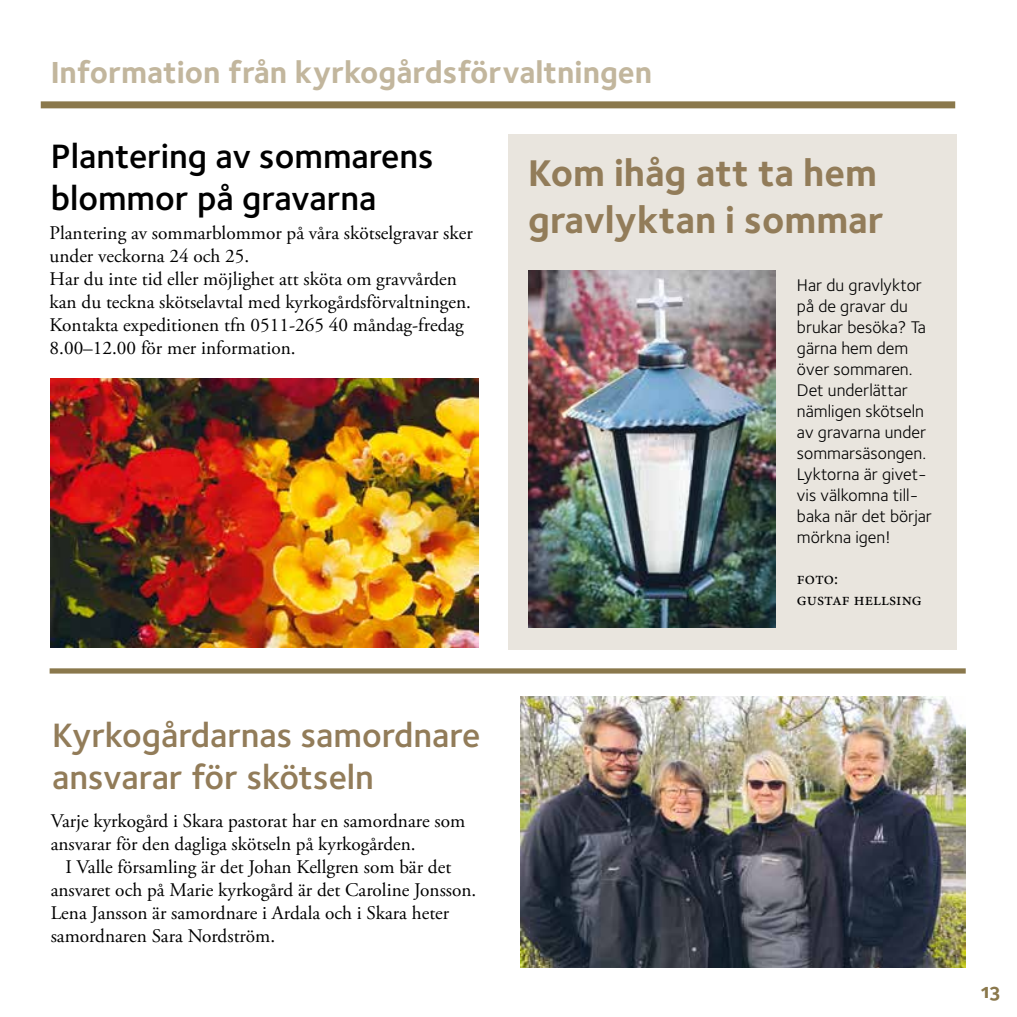
<style>
.page{position:relative;width:1017px;height:1017px;background:#fff}
.page>*{position:absolute;margin:0;border:0;box-sizing:border-box;transform-origin:0 0}
.t1{font:700 38.5px/46.2px "Foundry Sterling";color:#927c59}
.t2{font:600 35px/42px "Foundry Sterling";color:#927c59}
.t3{font:600 35px/42px "Foundry Sterling";color:#000}
.t4{font:700 31.5px "Foundry Sterling";color:#c2b69d}
.t5{font:21px "Foundry Sterling Bold Expert";color:#8a784c}
.t6{font:19.25px/23.1px "Adobe Garamond Pro";letter-spacing:-.02em;color:#000}
.t7{font:17.5px/21px "Foundry Sterling";color:#000}
.t8{font:17.5px/21px "Minion Pro";color:#000}
</style>
<div class="page">
<div style="left:508px;top:134px;width:449px;height:516px;background:#e9e5de"></div>
<div style="left:41px;top:101px;width:914px;height:7px;background:#8a784c"></div>
<img style="left:521px;top:696px;width:445px;height:271px">
<img style="left:528px;top:270px;width:248px;height:357px">
<div style="left:50px;top:668px;width:916px;height:6px;background:#8a784c"></div>
<img style="left:51px;top:378px;width:428px;height:269px">
<h3 class="t4" style="left:51px;top:50px;width:603px">Information från kyrkogårdsförvaltningen</h3>
<h2 class="t3" style="left:51px;top:135px;width:385px">Plantering av sommarens blommor på gravarna</h2>
<p class="t6" style="left:50px;top:222px;width:425px">Plantering av sommarblommor på våra skötselgravar sker under veckorna 24 och 25.<br>Har du inte tid eller möjlighet att sköta om gravvården kan du teckna skötselavtal med kyrkogårdsförvaltningen.<br>Kontakta expeditionen tfn 0511-265 40 måndag-fredag 8.00–12.00 för mer information.</p>
<h2 class="t2" style="left:52px;top:713px;width:430px">Kyrkogårdarnas samordnare ansvarar för skötseln</h2>
<p class="t6" style="left:51px;top:810px;width:416px">Varje kyrkogård i Skara pastorat har en samordnare som ansvarar för den dagliga skötseln på kyrkogården.</p>
<p class="t6" style="left:51px;top:856px;width:427px;text-indent:15px">I Valle församling är det Johan Kellgren som bär det ansvaret och på Marie kyrkogård är det Caroline Jonsson.<br>Lena Jansson är samordnare i Ardala och i Skara heter samordnaren Sara Nordström.</p>
<h1 class="t1" style="left:528px;top:149px;width:357px">Kom ihåg att ta hem gravlyktan i sommar</h1>
<p class="t7" style="left:797px;top:275px;width:137px">Har du gravlyktor på de gravar du brukar besöka? Ta gärna hem dem över sommaren.<br>Det underlättar nämligen skötseln av gravarna under sommarsäsongen.<br>Lyktorna är givet&shy;vis välkomna till&shy;baka när det börjar mörkna igen!</p>
<p class="t8" style="left:797px;top:568px;width:126px">foto:<br>gustaf hellsing</p>
<p class="t5" style="left:981px;top:976px;width:21px">13</p>
</div>
